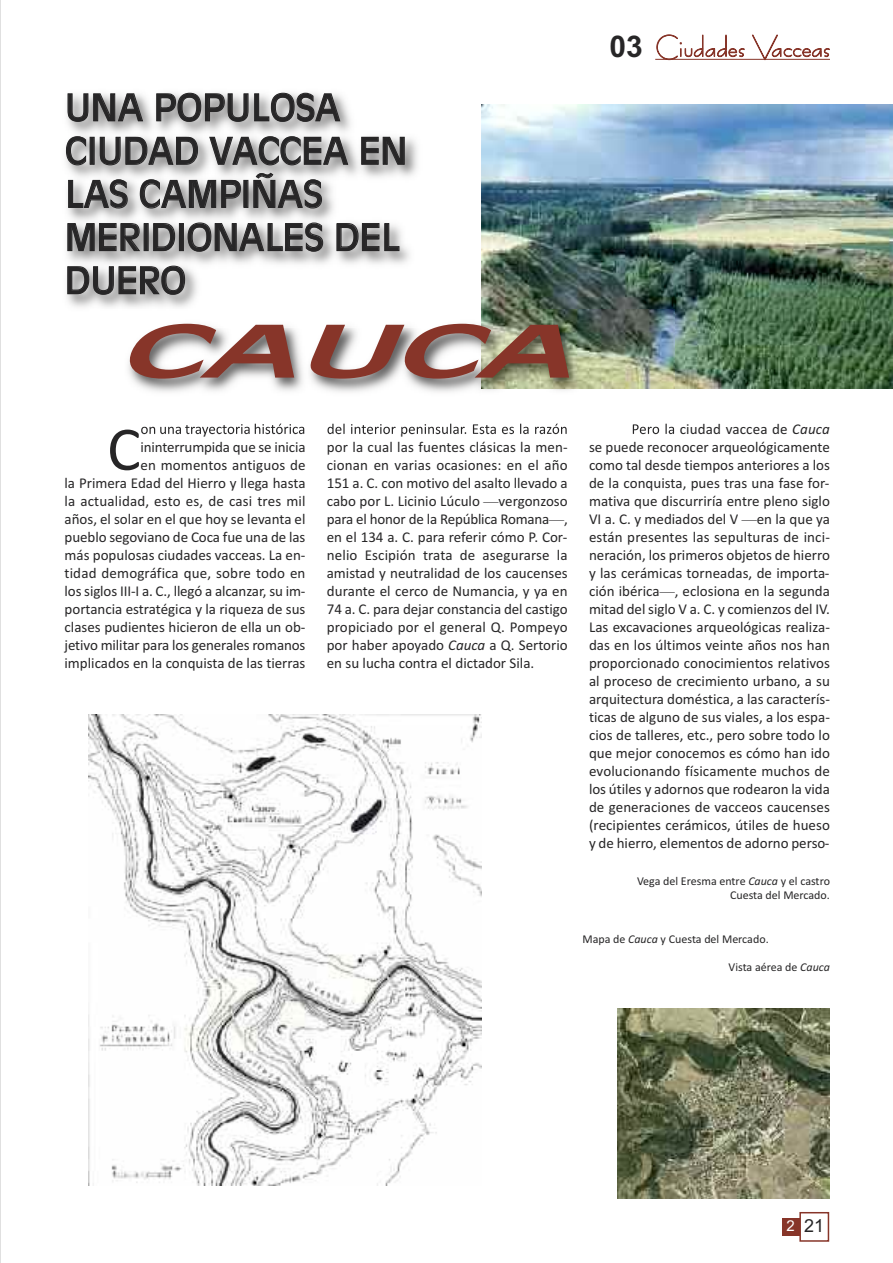
<style>
.page{position:relative;width:893px;height:1263px;background:#fff}
.page>*{position:absolute;margin:0;border:0;box-sizing:border-box;transform-origin:0 0}
.t1{font:italic 67.5px "Pistachio";color:#873529;scale:2 1}
.t2{font:63px "Calibri";color:#272627}
.t3{font:36px/43.2px "Pistachio";color:#272627}
.t4{font:27px "Bernhard Fashion BT";color:#873529}
.t5{font:18px "Arial";color:#272627}
.t6{font:15px/18px "Calibri";color:#272627;text-align:justify}
.t7{font:12px/14.4px "Calibri";color:#272627;text-align:right}
.s1{font-family:"Arial";font-weight:700;font-size:30px;color:#272627}
.s2{font-family:"Times New Roman"}
.s3{font-style:italic}
.s4{font-size:15px;color:#fff}
</style>
<div class="page">
<div style="left:782px;top:1218px;width:17px;height:17px;background:#873529"></div>
<div style="left:799px;top:1212px;width:30px;height:30px;border:2px solid #873529"></div>
<hr style="left:655px;top:59px;width:175px;height:1px;background:#873529">
<img style="left:65px;top:93px;width:423px;height:214px">
<img style="left:481px;top:105px;width:412px;height:284px">
<img style="left:128px;top:309px;width:546px;height:125px">
<img style="left:116px;top:427px;width:50px;height:7px">
<img style="left:327px;top:424px;width:33px;height:10px">
<img style="left:633px;top:424px;width:26px;height:10px">
<img style="left:88px;top:715px;width:393px;height:470px">
<img style="left:617px;top:1008px;width:213px;height:191px">
<hr style="left:0;top:0;width:1px;height:1263px;background:#e0e0e0">
<h3 class="t3" style="left:65px;top:87px;width:344px">UNA POPULOSA<br>CIUDAD VACCEA EN<br>LAS CAMPIÑAS<br>MERIDIONALES DEL<br>DUERO</h3>
<h1 class="t1" style="left:118px;top:314px;width:246px">CAUCA</h1>
<h3 class="t4" style="left:609px;top:31px;width:222px"><span class="s1">03</span> Ciudades Vacceas</h3>
<h2 class="t2" style="left:107px;top:411px;width:35px">C</h2>
<p class="t6" style="left:65px;top:438px;width:242px;text-align:right">ininterrumpida que se inicia<br>en momentos antiguos de<br>la Primera Edad del Hierro y llega hasta la actualidad, esto es, de casi tres mil años, el solar en el que hoy se levanta el pueblo segoviano de Coca fue una de las más populosas ciudades vacceas. La en&shy;tidad demográfica que, sobre todo en los siglos III-I a. C., llegó a alcanzar, su im&shy;portancia estratégica y la riqueza de sus clases pudientes hicieron de ella un ob&shy;jetivo militar para los generales romanos implicados en la conquista de las tierras</p>
<p class="t6" style="left:327px;top:438px;width:242px">por la cual las fuentes clásicas la men&shy;cionan en varias ocasiones: en el año 151 a. C. con motivo del asalto llevado a cabo por L. Licinio Lúculo <span class="s2">—</span>vergonzoso para el honor de la República Romana<span class="s2">—</span>, en el 134 a. C. para referir cómo P. Cor&shy;nelio Escipión trata de asegurarse la amistad y neutralidad de los caucenses durante el cerco de Numancia, y ya en 74 a. C. para dejar constancia del castigo propiciado por el general Q. Pompeyo por haber apoyado <span class="s3">Cauca</span> a Q. Sertorio en su lucha contra el dictador Sila.</p>
<p class="t6" style="left:589px;top:420px;width:242px;text-indent:43px">Pero la ciudad vaccea de <span class="s3">Cauca </span>se puede reconocer arqueológicamente como tal desde tiempos anteriores a los de la conquista, pues tras una fase for&shy;mativa que discurriría entre pleno siglo VI a. C. y mediados del V <span class="s2">—</span>en la que ya están presentes las sepulturas de inci&shy;neración, los primeros objetos de hierro y las cerámicas torneadas, de importa&shy;ción ibérica<span class="s2">—</span>, eclosiona en la segunda mitad del siglo V a. C. y comienzos del IV.<br>Las excavaciones arqueológicas realiza&shy;das en los últimos veinte años nos han proporcionado conocimientos relativos al proceso de crecimiento urbano, a su arquitectura doméstica, a las caracterís&shy;ticas de alguno de sus viales, a los espa&shy;cios de talleres, etc., pero sobre todo lo que mejor conocemos es cómo han ido evolucionando físicamente muchos de los útiles y adornos que rodearon la vida de generaciones de vacceos caucenses (recipientes cerámicos, útiles de hueso y de hierro, elementos de adorno perso-</p>
<p class="t7" style="left:637px;top:874px;width:194px">Vega del Eresma entre <span class="s3">Cauca</span> y el castro<br>Cuesta del Mercado.</p>
<p class="t7" style="left:582px;top:931px;width:188px">Mapa de <span class="s3">Cauca</span> y Cuesta del Mercado.</p>
<p class="t7" style="left:729px;top:960px;width:103px">Vista aérea de <span class="s3">Cauca</span></p>
<p class="t5" style="left:787px;top:1215px;width:39px"><span class="s4">2</span> 21</p>
</div>
